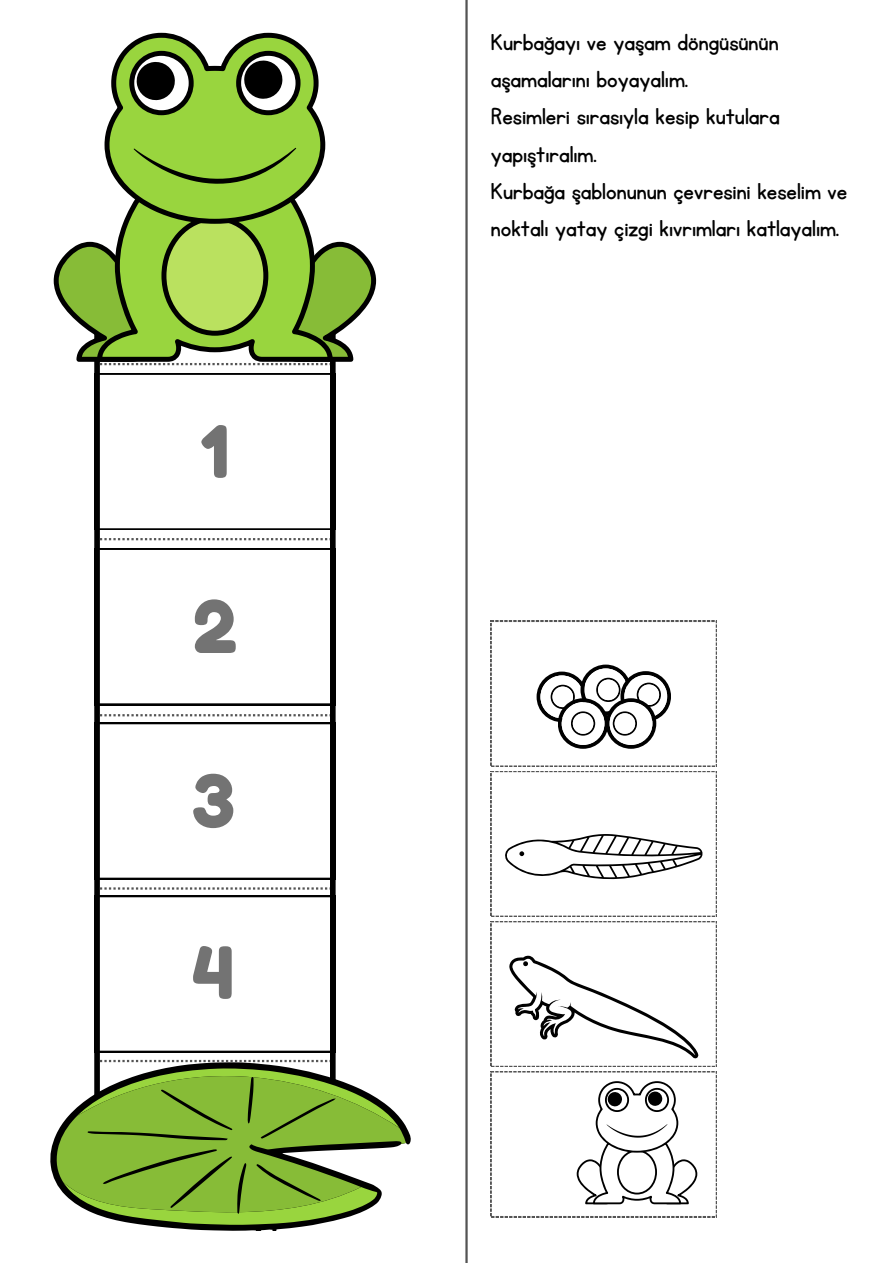
<style>
.page{position:relative;width:893px;height:1263px;background:#fff}
.page>*{position:absolute;margin:0;border:0;box-sizing:border-box;transform-origin:0 0}
.t1{font:71.85px "Fredoka One";color:#737373}
.t2{font:55.5px "KG Primary Penmanship";color:#000}
.t3{font:27px/37.1px "KG Primary Penmanship";color:#000}
</style>
<div class="page">
<svg style="left:100px;top:723px;width:230px;height:156px"></svg>
<svg style="left:100px;top:373px;width:230px;height:157px"></svg>
<svg style="left:100px;top:548px;width:230px;height:157px"></svg>
<div style="left:94px;top:268px;width:6px;height:835px;background:#000"></div>
<div style="left:330px;top:268px;width:6px;height:835px;background:#000"></div>
<svg style="left:50px;top:1062px;width:361px;height:118px"></svg>
<svg style="left:77px;top:1068px;width:322px;height:4px"></svg>
<svg style="left:55px;top:1072px;width:351px;height:131px;fill:#87bc37"></svg>
<svg style="left:63px;top:1182px;width:314px;height:48px;background:#88ae4f"></svg>
<svg style="left:100px;top:1060px;width:230px;height:2px"></svg>
<svg style="left:94px;top:887px;width:242px;height:165px"></svg>
<svg style="left:100px;top:714px;width:230px;height:2px"></svg>
<svg style="left:100px;top:538px;width:230px;height:2px"></svg>
<svg style="left:53px;top:33px;width:324px;height:332px"></svg>
<svg style="left:491px;top:621px;width:226px;height:596px"></svg>
<div style="left:614px;top:713px;width:21px;height:21px;background:#fff;border-radius:50%"></div>
<hr style="left:465px;top:0;width:3px;height:1263px;background:#545454">
<p class="t1" style="left:200px;top:408px;width:31px">1</p>
<p class="t1" style="left:193px;top:583px;width:45px">2</p>
<p class="t1" style="left:191px;top:757px;width:45px">3</p>
<p class="t1" style="left:192px;top:929px;width:44px">4</p>
<p class="t3" style="left:491px;top:25px;width:358px">Kurbağayı ve yaşam döngüsünün aşamalarını boyayalım.<br>Resimleri sırasıyla kesip kutulara yapıştıralım.<br>Kurbağa şablonunun çevresini keselim ve noktalı yatay çizgi kıvrımları katlayalım.</p>
<p class="t2" style="left:522px;top:923px;width:8px">.</p>
</div>
